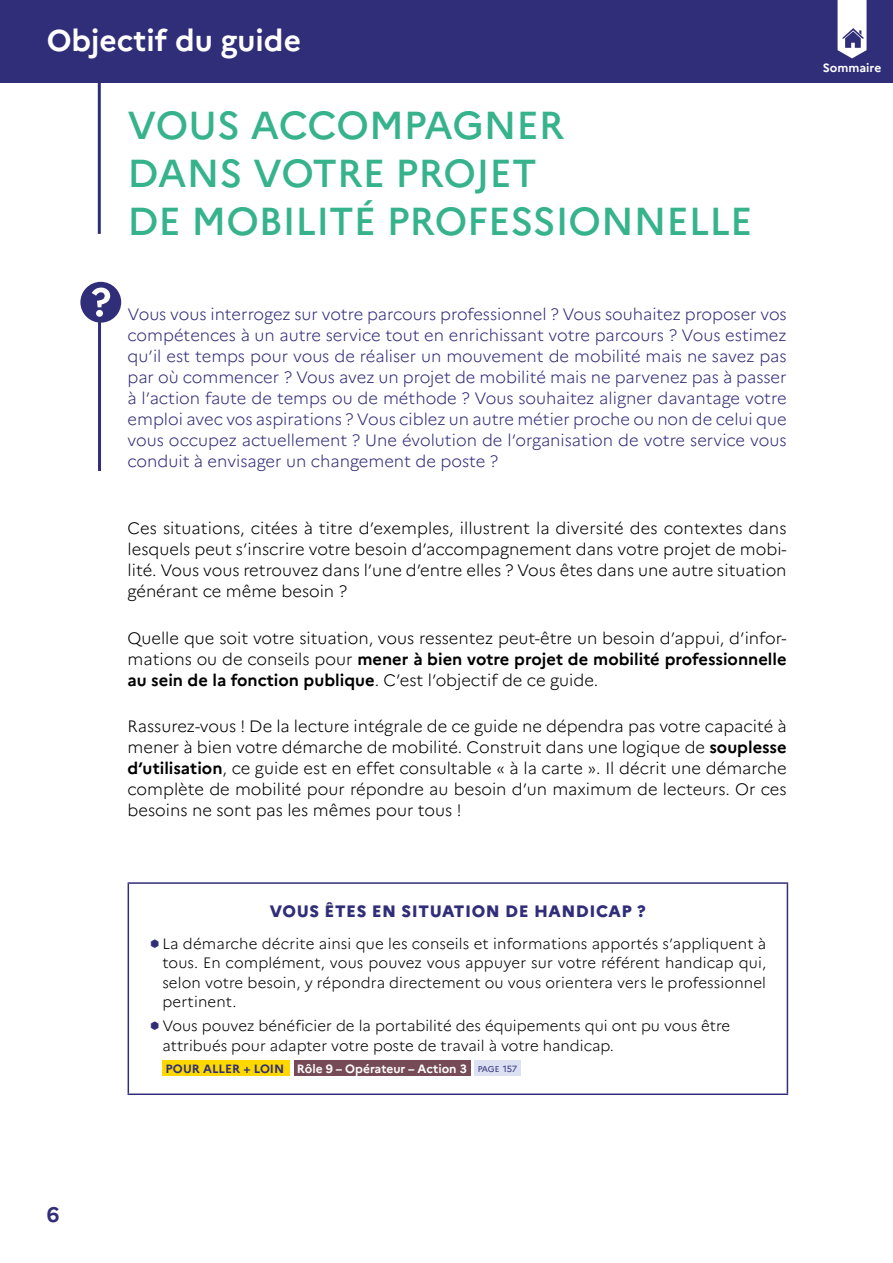
<style>
.page{position:relative;width:893px;height:1263px;background:#fff}
.page>*{position:absolute;margin:0;border:0;box-sizing:border-box;transform-origin:0 0}
.t1{font:500 39px/48px "Marianne";color:#36b38b}
.t2{font:700 30px "Marianne";color:#fff}
.t3{font:700 21px "Marianne";color:#312e79}
.t4{font:300 16.5px/21px "Marianne";color:#000;text-align:justify}
.t5{font:300 16.5px/21px "Marianne";color:#312e79;text-align:justify}
.t6{font:800 16.5px "Marianne";letter-spacing:.03em;color:#312e79}
.t7{font:300 15px/19.5px "Marianne";color:#000;text-align:justify}
.t8{font:700 12px "Marianne";color:#fff}
.s1{font-weight:700}
.s2{color:#312e79}
.s3{font-weight:400;font-size:8.4px;color:#312e79}
.s4{font-weight:400;font-size:9px;color:#312e79}
</style>
<div class="page">
<div style="left:0;top:0;width:893px;height:83px;background:#312e79"></div>
<svg style="left:838px;top:0;width:28px;height:58px"></svg>
<hr style="left:98px;top:60px;width:3px;height:174px;background:#312e79">
<hr style="left:128px;top:882px;width:660px;height:2px;background:#312e79">
<hr style="left:128px;top:884px;width:1px;height:209px;background:#312e79">
<hr style="left:787px;top:884px;width:1px;height:209px;background:#312e79">
<hr style="left:128px;top:1093px;width:660px;height:2px;background:#312e79">
<div style="left:162px;top:1060px;width:128px;height:16px;background:#fcd800"></div>
<div style="left:294px;top:1060px;width:176px;height:16px;background:#764b57"></div>
<div style="left:474px;top:1060px;width:47px;height:16px;background:#dbe1f3"></div>
<div style="left:80px;top:282px;width:41px;height:41px;background:#312e79;border-radius:50%"></div>
<svg style="left:92px;top:288px;width:23px;height:183px"></svg>
<h2 class="t2" style="left:47px;top:22px;width:256px">Objectif du guide</h2>
<h1 class="t1" style="left:128px;top:101px;width:626px">VOUS ACCOMPAGNER<br>DANS VOTRE PROJET<br>DE MOBILITÉ PROFESSIONNELLE</h1>
<p class="t5" style="left:128px;top:303px;width:661px">Vous vous interrogez sur votre parcours professionnel ? Vous souhaitez proposer vos compétences à un autre service tout en enrichissant votre parcours ? Vous estimez qu’il est temps pour vous de réaliser un mouvement de mobilité mais ne savez pas par où commencer ? Vous avez un projet de mobilité mais ne parvenez pas à passer à l’action faute de temps ou de méthode ? Vous souhaitez aligner davantage votre emploi avec vos aspirations ? Vous ciblez un autre métier proche ou non de celui que vous occupez actuellement ? Une évolution de l’organisation de votre service vous conduit à envisager un changement de poste ?</p>
<p class="t4" style="left:128px;top:518px;width:661px">Ces situations, citées à titre d’exemples, illustrent la diversité des contextes dans lesquels peut s’inscrire votre besoin d’accompagnement dans votre projet de mobi&shy;lité. Vous vous retrouvez dans l’une d’entre elles ? Vous êtes dans une autre situation générant ce même besoin ?</p>
<p class="t4" style="left:128px;top:627px;width:661px">Quelle que soit votre situation, vous ressentez peut-être un besoin d’appui, d’infor&shy;mations ou de conseils pour <span class="s1">mener à bien votre projet de mobilité professionnelle au sein de la fonction publique</span>. C’est l’objectif de ce guide.</p>
<p class="t4" style="left:128px;top:716px;width:661px">Rassurez-vous ! De la lecture intégrale de ce guide ne dépendra pas votre capacité à mener à bien votre démarche de mobilité. Construit dans une logique de <span class="s1">souplesse d’utilisation</span>, ce guide est en effet consultable « à la carte ». Il décrit une démarche complète de mobilité pour répondre au besoin d’un maximum de lecteurs. Or ces besoins ne sont pas les mêmes pour tous !</p>
<p class="t6" style="left:270px;top:901px;width:378px">VOUS ÊTES EN SITUATION DE HANDICAP ?</p>
<p class="t7" style="left:162px;top:934px;width:605px">La démarche décrite ainsi que les conseils et informations apportés s’appliquent à tous. En complément, vous pouvez vous appuyer sur votre référent handicap qui, selon votre besoin, y répondra directement ou vous orientera vers le professionnel pertinent.</p>
<p class="t7" style="left:162px;top:1016px;width:569px">Vous pouvez bénéficier de la portabilité des équipements qui ont pu vous être attribués pour adapter votre poste de travail à votre handicap.</p>
<p class="t8" style="left:166px;top:1061px;width:353px"><span class="s2">POUR ALLER + LOIN</span> Rôle 9 – Opérateur – Action 3 <span class="s3">page</span> <span class="s4">157</span></p>
<p class="t8" style="left:823px;top:60px;width:60px">Sommaire</p>
<p class="t3" style="left:47px;top:1202px;width:14px">6</p>
</div>
